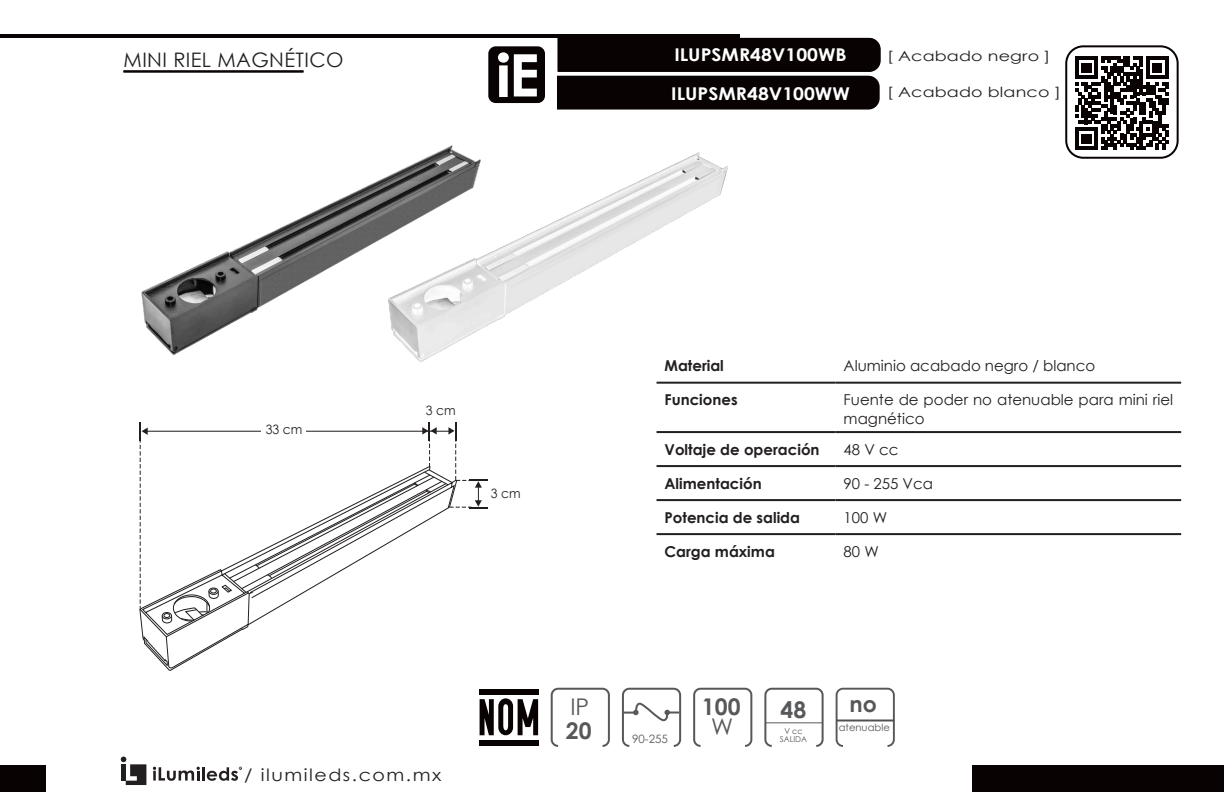
<style>
.page{position:relative;width:1224px;height:792px;background:#fff}
.page>*{position:absolute;margin:0;border:0;box-sizing:border-box;transform-origin:0 0}
.t1{font:700 23px "Century Gothic";color:#57585a}
.t2{font:23px "Century Gothic";color:#57585a}
.t3{font:700 22px "Century Gothic";color:#57585a}
.t4{font:20px "Century Gothic";letter-spacing:.02em;color:#231f20}
.t5{font:700 17.6px "Century Gothic";color:#fff;scale:1.1 1}
.t6{font:17px "Century Gothic";letter-spacing:.08em;color:#231f20;scale:1.12 1}
.t7{font:15px/18.8px "Century Gothic";color:#231f20}
.t8{font:700 15px "Century Gothic";color:#231f20}
.t9{font:14px "Century Gothic";letter-spacing:.01em;color:#231f20;scale:1.25 1}
.t10{font:12.8px "Century Gothic";color:#231f20;scale:.96 1}
.t11{font:11.6px "Century Gothic";color:#57585a}
.t12{font:10px "Century Gothic";color:#57585a}
.t13{font:8px "Century Gothic";color:#57585a}
</style>
<div class="page">
<div style="left:1065px;top:45px;width:114px;height:114px;border:2px solid #080302;border-radius:17px"></div>
<hr style="left:0;top:34px;width:739px;height:4px;background:#080302">
<hr style="left:123px;top:71px;width:180px;height:2px;background:#080302">
<div style="left:0;top:765px;width:45px;height:27px;background:#080302"></div>
<div style="left:972px;top:765px;width:252px;height:27px;background:#080302"></div>
<hr style="left:202px;top:767px;width:3px;height:14px;background:#231f20">
<svg style="left:207px;top:767px;width:35px;height:14px"></svg>
<svg style="left:153px;top:767px;width:47px;height:14px"></svg>
<svg style="left:121px;top:757px;width:25px;height:28px"></svg>
<div style="left:121px;top:764px;width:5px;height:17px;background:#231f20"></div>
<hr style="left:124px;top:70px;width:180px;height:2px;background:#080302">
<hr style="left:657px;top:382px;width:179px;height:2px;background:#231f20">
<hr style="left:836px;top:382px;width:345px;height:2px;background:#231f20">
<hr style="left:657px;top:431px;width:179px;height:2px;background:#231f20">
<hr style="left:836px;top:431px;width:345px;height:2px;background:#231f20">
<hr style="left:657px;top:465px;width:179px;height:2px;background:#231f20">
<hr style="left:836px;top:465px;width:345px;height:2px;background:#231f20">
<hr style="left:657px;top:499px;width:179px;height:2px;background:#231f20">
<hr style="left:836px;top:499px;width:345px;height:2px;background:#231f20">
<hr style="left:657px;top:533px;width:179px;height:2px;background:#231f20">
<hr style="left:836px;top:533px;width:345px;height:2px;background:#231f20">
<div style="left:488px;top:46px;width:57px;height:57px;background:#080302;border-radius:7px"></div>
<svg style="left:498px;top:52px;width:39px;height:45px"></svg>
<svg style="left:557px;top:38px;width:324px;height:72px;background:#181312"></svg>
<div style="left:480px;top:689px;width:59px;height:6px;background:#080302"></div>
<div style="left:480px;top:740px;width:59px;height:5px;background:#080302"></div>
<svg style="left:480px;top:698px;width:58px;height:37px"></svg>
<div style="left:622px;top:688px;width:59px;height:59px;border:2px solid #57585a;border-radius:6px"></div>
<svg style="left:621px;top:702px;width:60px;height:20px"></svg>
<div style="left:693px;top:688px;width:59px;height:59px;border:2px solid #57585a;border-radius:6px"></div>
<hr style="left:765px;top:722px;width:58px;height:1px;background:#57585a">
<div style="left:764px;top:688px;width:60px;height:59px;border:2px solid #57585a;border-radius:6px"></div>
<div style="left:551px;top:688px;width:59px;height:59px;border:2px solid #57585a;border-radius:6px"></div>
<svg style="left:140px;top:422px;width:348px;height:249px"></svg>
<img style="left:141px;top:200px;width:197px;height:155px">
<img style="left:338px;top:145px;width:390px;height:217px">
<div style="left:836px;top:688px;width:59px;height:59px;border:2px solid #57585a;border-radius:6px"></div>
<hr style="left:836px;top:720px;width:58px;height:2px;background:#4f5152">
<svg style="left:1075px;top:57px;width:94px;height:93px"></svg>
<p class="t4" style="left:124px;top:46px;width:221px">MINI RIEL MAGNÉTICO</p>
<p class="t5" style="left:674px;top:41px;width:158px">ILUPSMR48V100WB</p>
<p class="t9" style="left:887px;top:46px;width:132px">[ Acabado negro ]</p>
<p class="t5" style="left:671px;top:81px;width:164px">ILUPSMR48V100WW</p>
<p class="t9" style="left:887px;top:83px;width:141px">[ Acabado blanco ]</p>
<p class="t10" style="left:266px;top:422px;width:40px">33 cm</p>
<p class="t10" style="left:426px;top:403px;width:32px">3 cm</p>
<p class="t10" style="left:491px;top:486px;width:32px">3 cm</p>
<p class="t8" style="left:665px;top:354px;width:61px">Material</p>
<p class="t7" style="left:844px;top:356px;width:253px">Aluminio acabado negro / blanco</p>
<p class="t8" style="left:665px;top:388px;width:75px">Funciones</p>
<p class="t7" style="left:844px;top:390px;width:331px">Fuente de poder no atenuable para mini riel magnético</p>
<p class="t8" style="left:665px;top:438px;width:157px">Voltaje de operación</p>
<p class="t7" style="left:844px;top:440px;width:56px">48 V cc</p>
<p class="t8" style="left:665px;top:472px;width:99px">Alimentación</p>
<p class="t7" style="left:844px;top:474px;width:91px">90 - 255 Vca</p>
<p class="t8" style="left:665px;top:506px;width:137px">Potencia de salida</p>
<p class="t7" style="left:844px;top:508px;width:45px">100 W</p>
<p class="t8" style="left:665px;top:540px;width:112px">Carga máxima</p>
<p class="t7" style="left:844px;top:542px;width:37px">80 W</p>
<p class="t6" style="left:244px;top:763px;width:178px">/ ilumileds.com.mx</p>
<p class="t2" style="left:570px;top:690px;width:20px">IP</p>
<p class="t1" style="left:566px;top:713px;width:27px">20</p>
<p class="t11" style="left:632px;top:731px;width:37px">90-255</p>
<p class="t1" style="left:702px;top:689px;width:40px">100</p>
<p class="t2" style="left:711px;top:711px;width:24px">W</p>
<p class="t1" style="left:781px;top:692px;width:27px">48</p>
<p class="t13" style="left:784px;top:725px;width:20px">V cc</p>
<p class="t13" style="left:780px;top:733px;width:29px">SALIDA</p>
<p class="t3" style="left:850px;top:687px;width:29px">no</p>
<p class="t12" style="left:839px;top:721px;width:53px">atenuable</p>
</div>
